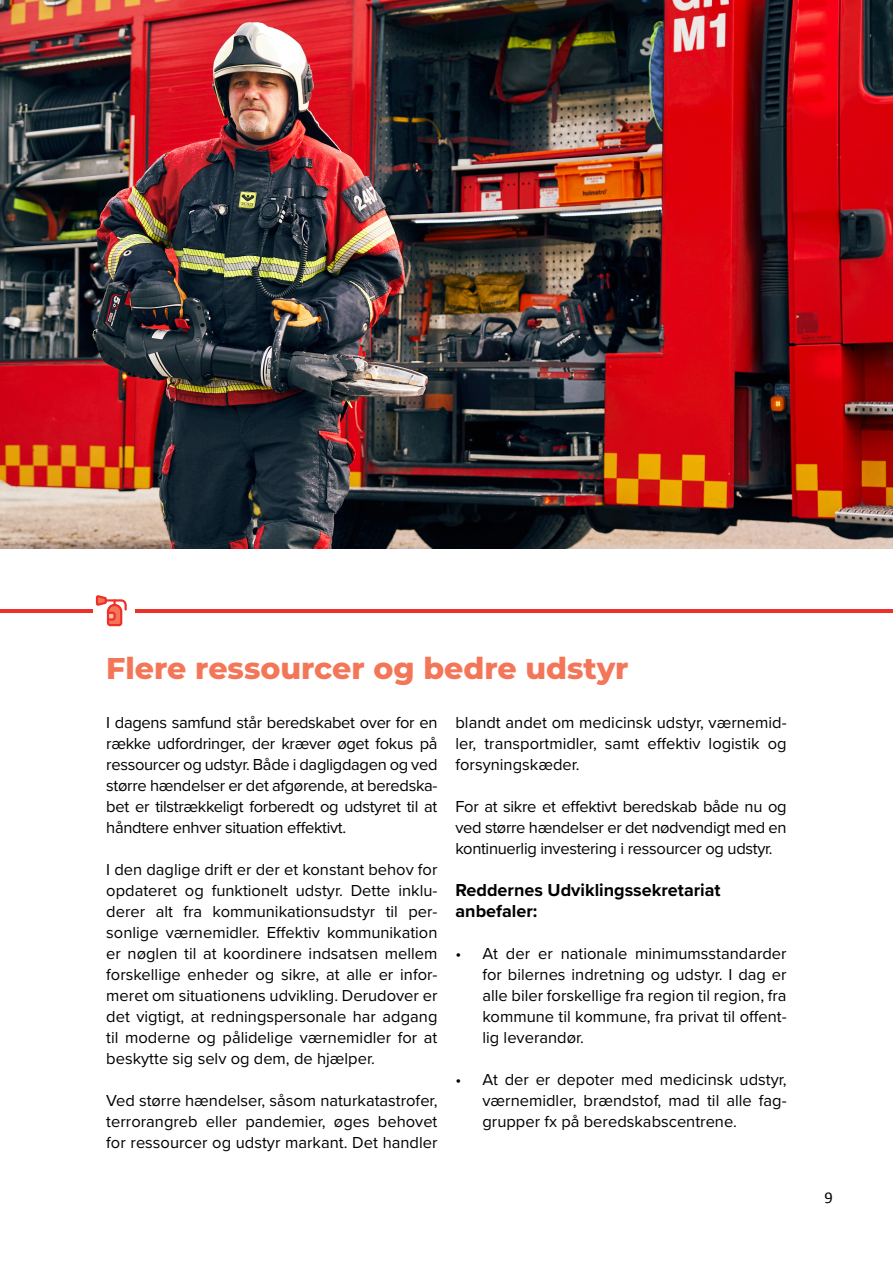
<style>
.page{position:relative;width:893px;height:1263px;background:#fff}
.page>*{position:absolute;margin:0;border:0;box-sizing:border-box;transform-origin:0 0}
.t1{font:800 30px "Montserrat";color:#f37658}
.Mellemrubirk{font:700 18px/21px "Proxima Nova";color:#000}
.Brødtekst{font:16.5px/21px "Proxima Nova";color:#000;text-align:justify}
.Brødtekst-2{font:16.5px "Calibri";color:#000}
</style>
<div class="page">
<hr style="left:135px;top:609px;width:758px;height:3px;background:#ee3128">
<img style="left:0;top:0;width:893px;height:549px">
<hr style="left:0;top:609px;width:93px;height:3px;background:#ee3128">
<svg style="left:96px;top:595px;width:31px;height:31px"></svg>
<h2 class="t1" style="left:106px;top:646px;width:524px">Flere ressourcer og bedre udstyr</h2>
<p class="Brødtekst" style="left:106px;top:711px;width:333px">I dagens samfund står beredskabet over for en række udfordringer, der kræver øget fokus på ressourcer og udstyr. Både i dagligdagen og ved større hændelser er det afgørende, at beredska&shy;bet er tilstrækkeligt forberedt og udstyret til at håndtere enhver situation effektivt.</p>
<p class="Brødtekst" style="left:106px;top:858px;width:333px">I den daglige drift er der et konstant behov for opdateret og funktionelt udstyr. Dette inklu&shy;derer alt fra kommunikationsudstyr til per&shy;sonlige værnemidler. Effektiv kommunikation er nøglen til at koordinere indsatsen mellem forskellige enheder og sikre, at alle er infor&shy;meret om situationens udvikling. Derudover er det vigtigt, at redningspersonale har adgang til moderne og pålidelige værnemidler for at beskytte sig selv og dem, de hjælper.</p>
<p class="Brødtekst" style="left:106px;top:1089px;width:333px">Ved større hændelser, såsom naturkatastrofer, terrorangreb eller pandemier, øges behovet for ressourcer og udstyr markant. Det handler</p>
<p class="Brødtekst" style="left:455px;top:711px;width:333px">blandt andet om medicinsk udstyr, værnemid&shy;ler, transportmidler, samt effektiv logistik og forsyningskæder.</p>
<p class="Brødtekst" style="left:455px;top:795px;width:333px">For at sikre et effektivt beredskab både nu og ved større hændelser er det nødvendigt med en kontinuerlig investering i ressourcer og udstyr.</p>
<p class="Mellemrubirk" style="left:455px;top:879px;width:267px">Reddernes Udviklingssekretariat anbefaler:</p>
<p class="Brødtekst" style="left:482px;top:942px;width:306px;text-indent:-27px">• At der er nationale minimumsstandarder for bilernes indretning og udstyr. I dag er alle biler forskellige fra region til region, fra kommune til kommune, fra privat til offent&shy;lig leverandør.</p>
<p class="Brødtekst" style="left:482px;top:1068px;width:306px;text-indent:-27px">• At der er depoter med medicinsk udstyr, værnemidler, brændstof, mad til alle fag&shy;grupper fx på beredskabscentrene.</p>
<p class="Brødtekst-2" style="left:825px;top:1186px;width:10px">9</p>
</div>
